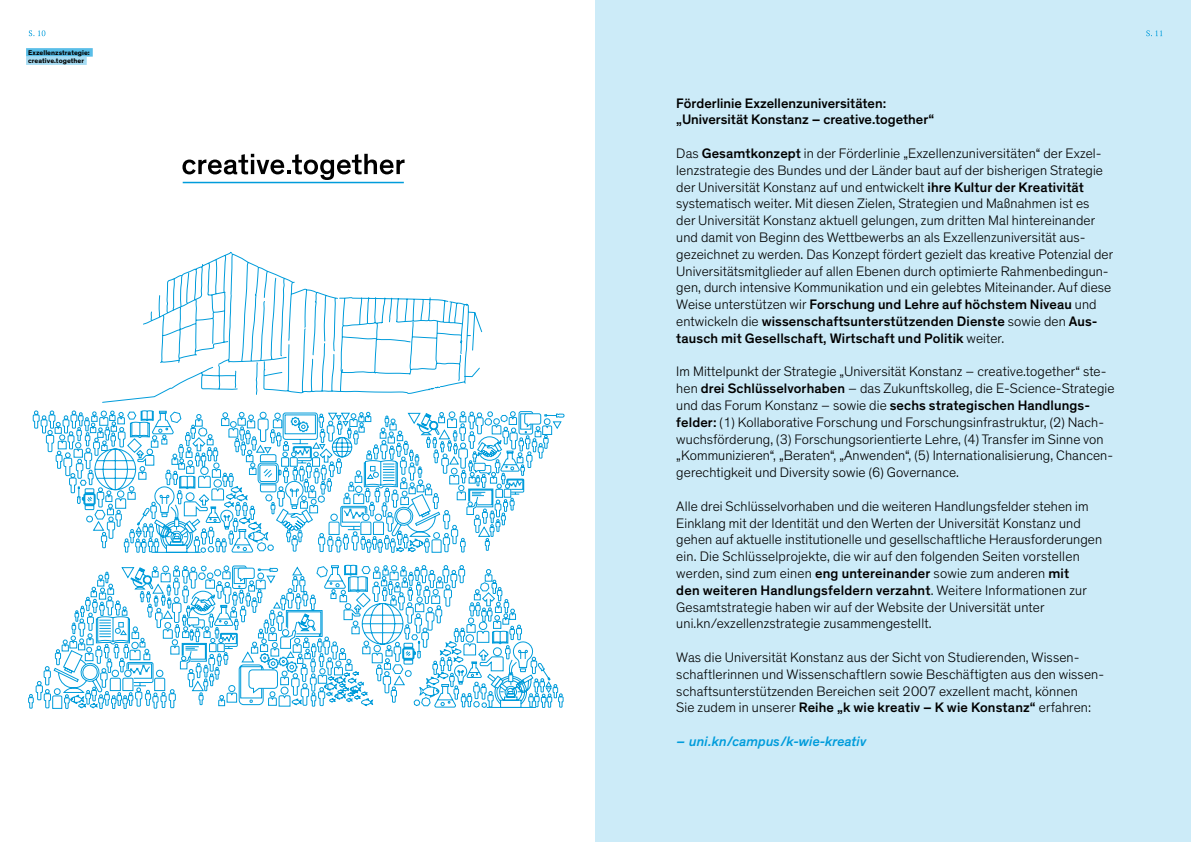
<style>
.page{position:relative;width:1191px;height:842px;background:#fff}
.page>*{position:absolute;margin:0;border:0;box-sizing:border-box;transform-origin:0 0}
.t1{font:300 14px/16.8px "Theinhardt";letter-spacing:.01em;color:#000}
.t2{font:500 14px/16.8px "Theinhardt";color:#000}
.t3{font:italic 500 14px "Theinhardt";color:#009cdb}
.t4{font:700 7px/8.3px "Theinhardt";letter-spacing:.005em;color:#000}
.s1{font-weight:500}
</style>
<div class="page">
<div style="left:595px;top:0;width:596px;height:842px;background:#ccebf8"></div>
<svg style="left:29px;top:30px;width:16px;height:6px"></svg>
<svg style="left:28px;top:413px;width:534px;height:296px"></svg>
<svg style="left:36px;top:685px;width:129px;height:23px"></svg>
<svg style="left:424px;top:411px;width:117px;height:142px"></svg>
<svg style="left:180px;top:565px;width:285px;height:141px"></svg>
<svg style="left:33px;top:410px;width:391px;height:275px"></svg>
<svg style="left:102px;top:251px;width:380px;height:208px"></svg>
<svg style="left:182px;top:154px;width:222px;height:26px"></svg>
<hr style="left:183px;top:182px;width:221px;height:1px;background:#009cdb">
<div style="left:26px;top:48px;width:67px;height:9px;background:#59bee8"></div>
<div style="left:26px;top:56px;width:61px;height:9px;background:#a6dcf3"></div>
<svg style="left:1146px;top:30px;width:16px;height:6px"></svg>
<p class="t4" style="left:28px;top:48px;width:63px">Exzellenzstrategie: creative.together</p>
<p class="t2" style="left:676px;top:95px;width:259px">Förderlinie Exzellenzuniversitäten: „Universität Konstanz – creative.together“</p>
<p class="t1" style="left:676px;top:145px;width:438px">Das <span class="s1">Gesamtkonzept</span> in der Förderlinie „Exzellenzuniversitäten“ der Exzel&shy;lenzstrategie des Bundes und der Länder baut auf der bisherigen Strategie der Universität Konstanz auf und entwickelt <span class="s1">ihre Kultur der Kreativität </span>systematisch weiter. Mit diesen Zielen, Strategien und Maßnahmen ist es<br>der Universität Konstanz aktuell gelungen, zum dritten Mal hintereinander und damit von Beginn des Wettbewerbs an als Exzellenzuniversität aus&shy;gezeichnet zu werden. Das Konzept fördert gezielt das kreative Potenzial der Universitätsmitglieder auf allen Ebenen durch optimierte Rahmenbedingun&shy;gen, durch intensive Kommunikation und ein gelebtes Miteinander. Auf diese Weise unterstützen wir <span class="s1">Forschung und Lehre auf höchstem Niveau</span> und entwickeln die <span class="s1">wissenschaftsunterstützenden Dienste</span> sowie den <span class="s1">Aus&shy;tausch mit Gesellschaft, Wirtschaft und Politik</span> weiter.</p>
<p class="t1" style="left:676px;top:364px;width:440px">Im Mittelpunkt der Strategie „Universität Konstanz – creative.together“ ste&shy;hen <span class="s1">drei Schlüsselvorhaben</span> – das Zukunftskolleg, die E-Science-Strategie und das Forum Konstanz – sowie die <span class="s1">sechs strategischen Handlungs&shy;felder:</span> (1) Kollaborative Forschung und Forschungsinfrastruktur, (2) Nach&shy;wuchsförderung, (3) Forschungsorientierte Lehre, (4) Transfer im Sinne von „Kommunizieren“, „Beraten“, „Anwenden“, (5) Internationalisierung, Chancen&shy;gerechtigkeit und Diversity sowie (6) Governance.</p>
<p class="t1" style="left:676px;top:498px;width:427px">Alle drei Schlüsselvorhaben und die weiteren Handlungsfelder stehen im Einklang mit der Identität und den Werten der Universität Konstanz und gehen auf aktuelle institutionelle und gesellschaftliche Herausforderungen ein. Die Schlüsselprojekte, die wir auf den folgenden Seiten vorstellen werden, sind zum einen <span class="s1">eng untereinander</span> sowie zum anderen <span class="s1">mit<br>den weiteren Handlungsfeldern verzahnt</span>. Weitere Informationen zur Gesamtstrategie haben wir auf der Website der Universität unter uni.kn/exzellenzstrategie zusammengestellt.</p>
<p class="t1" style="left:676px;top:649px;width:429px">Was die Universität Konstanz aus der Sicht von Studierenden, Wissen&shy;schaftlerinnen und Wissenschaftlern sowie Beschäftigten aus den wissen&shy;schaftsunterstützenden Bereichen seit 2007 exzellent macht, können<br>Sie zudem in unserer <span class="s1">Reihe „k wie kreativ – K wie Konstanz“</span> erfahren:</p>
<p class="t3" style="left:676px;top:733px;width:191px">– uni.kn/campus/k-wie-kreativ</p>
</div>
